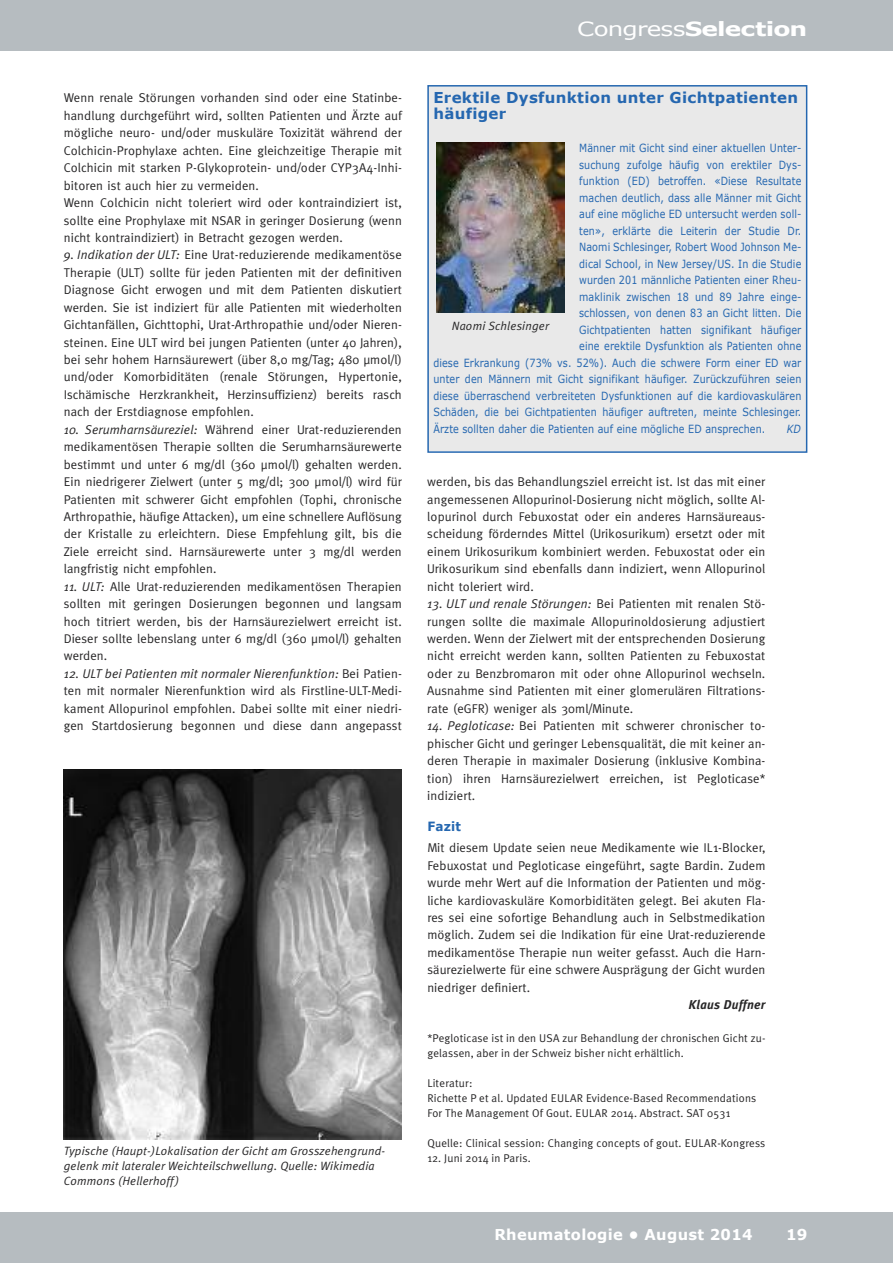
<style>
.page{position:relative;width:893px;height:1263px;background:#fff}
.page>*{position:absolute;margin:0;border:0;box-sizing:border-box;transform-origin:0 0}
.t1{font:700 19.5px "Verdana";letter-spacing:-.035em;color:#fff;scale:1.28 1}
.t2{font:700 15px/16.5px "Verdana";letter-spacing:.02em;color:#2567b0}
.t3{font:700 15px "Verdana";letter-spacing:.02em;color:#fff}
.t4{font:12.75px/17.4px "Meta Plus";letter-spacing:.01em;color:#272627;text-align:justify}
.t5{font:italic 12.75px "Meta Plus Normal";letter-spacing:.01em;color:#272627}
.t6{font:italic 700 12.75px "Meta Plus";letter-spacing:.015em;color:#272627}
.t7{font:700 12.75px "Verdana";letter-spacing:.015em;color:#2567b0;scale:.95 1}
.t8{font:italic 12px/15px "Meta Plus Normal";letter-spacing:.015em;color:#272627}
.t9{font:11.25px "Verdana";letter-spacing:.015em;color:#2567b0;scale:.85 1}
.t10{font:11.25px/15px "Meta Plus Normal";letter-spacing:.015em;color:#272627}
.t11{font:italic 11.25px "Verdana";color:#2567b0;scale:.85 1}
.s1{font-family:"Meta Plus Normal";font-style:italic}
.s2{font-family:"Meta Plus";font-style:normal}
.s3{font-weight:400}
</style>
<div class="page">
<div style="left:0;top:0;width:893px;height:51px;background:#b6bcc0"></div>
<div style="left:0;top:1212px;width:893px;height:51px;background:#b6bcc0"></div>
<div style="left:429px;top:87px;width:377px;height:364px;background:#e9e9e9"></div>
<div style="left:427px;top:85px;width:380px;height:368px;border:2px solid #2567b0"></div>
<img style="left:437px;top:143px;width:127px;height:170px">
<img style="left:64px;top:769px;width:338px;height:370px">
<p class="t4" style="left:64px;top:89px;width:340px;text-align:left">Wenn renale Störungen vorhanden sind oder eine Statinbe&shy;handlung durchgeführt wird, sollten Patienten und Ärzte auf mögliche neuro- und/oder muskuläre Toxizität während der Colchicin-Prophylaxe achten. Eine gleichzeitige Therapie mit Colchicin mit starken P-Glykoprotein- und/oder CYP3A4-Inhi&shy;bitoren ist auch hier zu vermeiden.<br>Wenn Colchicin nicht toleriert wird oder kontraindiziert ist, sollte eine Prophylaxe mit NSAR in geringer Dosierung (wenn nicht kontraindiziert) in Betracht gezogen werden.</p>
<p class="t4" style="left:64px;top:246px;width:340px"><span class="s1">9. Indikation der ULT:</span> Eine Urat-reduzierende medikamentöse Therapie (ULT) sollte für jeden Patienten mit der definitiven Diagnose Gicht erwogen und mit dem Patienten diskutiert werden. Sie ist indiziert für alle Patienten mit wiederholten Gichtanfällen, Gichttophi, Urat-Arthropathie und/oder Nieren&shy;steinen. Eine ULT wird bei jungen Patienten (unter 40 Jahren), bei sehr hohem Harnsäurewert (über 8,0 mg/Tag; 480 µmol/l) und/oder Komorbiditäten (renale Störungen, Hypertonie, Ischämische Herzkrankheit, Herzinsuffizienz) bereits rasch nach der Erstdiagnose empfohlen.</p>
<p class="t4" style="left:64px;top:421px;width:340px"><span class="s1">10. Serumharnsäureziel:</span> Während einer Urat-reduzierenden medikamentösen Therapie sollten die Serumharnsäurewerte bestimmt und unter 6 mg/dl (360 µmol/l) gehalten werden.<br>Ein niedrigerer Zielwert (unter 5 mg/dl; 300 µmol/l) wird für Patienten mit schwerer Gicht empfohlen (Tophi, chronische Arthropathie, häufige Attacken), um eine schnellere Auflösung der Kristalle zu erleichtern. Diese Empfehlung gilt, bis die Ziele erreicht sind. Harnsäurewerte unter 3 mg/dl werden langfristig nicht empfohlen.</p>
<p class="t4" style="left:64px;top:578px;width:340px"><span class="s1">11. ULT:</span> Alle Urat-reduzierenden medikamentösen Therapien sollten mit geringen Dosierungen begonnen und langsam hoch titriert werden, bis der Harnsäurezielwert erreicht ist.<br>Dieser sollte lebenslang unter 6 mg/dl (360 µmol/l) gehalten werden.</p>
<p class="t5" style="left:64px;top:666px;width:340px">12. ULT bei Patienten mit normaler Nierenfunktion: <span class="s2">Bei Patien-</span></p>
<p class="t4" style="left:64px;top:682px;width:340px">ten mit normaler Nierenfunktion wird als Firstline-ULT-Medi&shy;kament Allopurinol empfohlen. Dabei sollte mit einer niedri&shy;gen Startdosierung begonnen und diese dann angepasst</p>
<p class="t8" style="left:64px;top:1143px;width:323px">Typische (Haupt-)Lokalisation der Gicht am Grosszehengrund&shy;gelenk mit lateraler Weichteilschwellung. Quelle: Wikimedia<br>Commons (Hellerhoff)</p>
<h1 class="t1" style="left:577px;top:17px;width:181px"><span class="s3">Congress</span>Selection</h1>
<p class="t2" style="left:433px;top:88px;width:366px">Erektile Dysfunktion unter Gichtpatienten häufiger</p>
<p class="t9" style="left:579px;top:141px;width:263px">Männer mit Gicht sind einer aktuellen Unter-</p>
<p class="t9" style="left:579px;top:157px;width:263px">suchung zufolge häufig von erektiler Dys-</p>
<p class="t9" style="left:579px;top:174px;width:263px">funktion (ED) betroffen. «Diese Resultate</p>
<p class="t9" style="left:579px;top:190px;width:263px">machen deutlich, dass alle Männer mit Gicht</p>
<p class="t9" style="left:579px;top:207px;width:263px">auf eine mögliche ED untersucht werden soll-</p>
<p class="t9" style="left:579px;top:223px;width:263px">ten», erklärte die Leiterin der Studie Dr.</p>
<p class="t9" style="left:579px;top:240px;width:263px">Naomi Schlesinger, Robert Wood Johnson Me-</p>
<p class="t9" style="left:579px;top:256px;width:263px">dical School, in New Jersey/US. In die Studie</p>
<p class="t9" style="left:579px;top:273px;width:263px">wurden 201 männliche Patienten einer Rheu-</p>
<p class="t9" style="left:579px;top:289px;width:263px">maklinik zwischen 18 und 89 Jahre einge-</p>
<p class="t9" style="left:579px;top:306px;width:263px">schlossen, von denen 83 an Gicht litten. Die</p>
<p class="t9" style="left:579px;top:322px;width:263px">Gichtpatienten hatten signifikant häufiger</p>
<p class="t9" style="left:579px;top:339px;width:263px">eine erektile Dysfunktion als Patienten ohne</p>
<p class="t9" style="left:433px;top:355px;width:434px">diese Erkrankung (73% vs. 52%). Auch die schwere Form einer ED war</p>
<p class="t9" style="left:433px;top:372px;width:434px">unter den Männern mit Gicht signifikant häufiger. Zurückzuführen seien</p>
<p class="t9" style="left:433px;top:388px;width:434px">diese überraschend verbreiteten Dysfunktionen auf die kardiovaskulären</p>
<p class="t9" style="left:433px;top:405px;width:434px">Schäden, die bei Gichtpatienten häufiger auftreten, meinte Schlesinger.</p>
<p class="t9" style="left:433px;top:421px;width:392px">Ärzte sollten daher die Patienten auf eine mögliche ED ansprechen.</p>
<p class="t11" style="left:787px;top:421px;width:18px">KD</p>
<p class="t8" style="left:452px;top:318px;width:99px">Naomi Schlesinger</p>
<p class="t4" style="left:427px;top:473px;width:340px">werden, bis das Behandlungsziel erreicht ist. Ist das mit einer angemessenen Allopurinol-Dosierung nicht möglich, sollte Al&shy;lopurinol durch Febuxostat oder ein anderes Harnsäureaus&shy;scheidung förderndes Mittel (Urikosurikum) ersetzt oder mit einem Urikosurikum kombiniert werden. Febuxostat oder ein Urikosurikum sind ebenfalls dann indiziert, wenn Allopurinol nicht toleriert wird.</p>
<p class="t4" style="left:427px;top:595px;width:340px"><span class="s1">13. ULT und renale Störungen:</span> Bei Patienten mit renalen Stö&shy;rungen sollte die maximale Allopurinoldosierung adjustiert werden. Wenn der Zielwert mit der entsprechenden Dosierung nicht erreicht werden kann, sollten Patienten zu Febuxostat oder zu Benzbromaron mit oder ohne Allopurinol wechseln.<br>Ausnahme sind Patienten mit einer glomerulären Filtrations&shy;rate (eGFR) weniger als 30ml/Minute.</p>
<p class="t4" style="left:427px;top:717px;width:340px"><span class="s1">14. Pegloticase:</span> Bei Patienten mit schwerer chronischer to&shy;phischer Gicht und geringer Lebensqualität, die mit keiner an&shy;deren Therapie in maximaler Dosierung (inklusive Kombina&shy;tion) ihren Harnsäurezielwert erreichen, ist Pegloticase* indiziert.</p>
<p class="t7" style="left:427px;top:818px;width:37px">Fazit</p>
<p class="t4" style="left:427px;top:839px;width:340px">Mit diesem Update seien neue Medikamente wie IL1-Blocker, Febuxostat und Pegloticase eingeführt, sagte Bardin. Zudem wurde mehr Wert auf die Information der Patienten und mög&shy;liche kardiovaskuläre Komorbiditäten gelegt. Bei akuten Fla&shy;res sei eine sofortige Behandlung auch in Selbstmedikation möglich. Zudem sei die Indikation für eine Urat-reduzierende medikamentöse Therapie nun weiter gefasst. Auch die Harn&shy;säurezielwerte für eine schwere Ausprägung der Gicht wurden niedriger definiert.</p>
<p class="t6" style="left:688px;top:997px;width:79px">Klaus Duffner</p>
<p class="t10" style="left:427px;top:1030px;width:340px">*Pegloticase ist in den USA zur Behandlung der chronischen Gicht zu&shy;gelassen, aber in der Schweiz bisher nicht erhältlich.</p>
<p class="t10" style="left:427px;top:1075px;width:330px">Literatur:<br>Richette P et al. Updated EULAR Evidence-Based Recommendations<br>For The Management Of Gout. EULAR 2014. Abstract. SAT 0531</p>
<p class="t10" style="left:427px;top:1135px;width:340px">Quelle: Clinical session: Changing concepts of gout. EULAR-Kongress</p>
<p class="t10" style="left:427px;top:1150px;width:105px">12. Juni 2014 in Paris.</p>
<p class="t3" style="left:494px;top:1225px;width:260px">Rheumatologie • August 2014</p>
<p class="t3" style="left:786px;top:1225px;width:23px">19</p>
</div>
